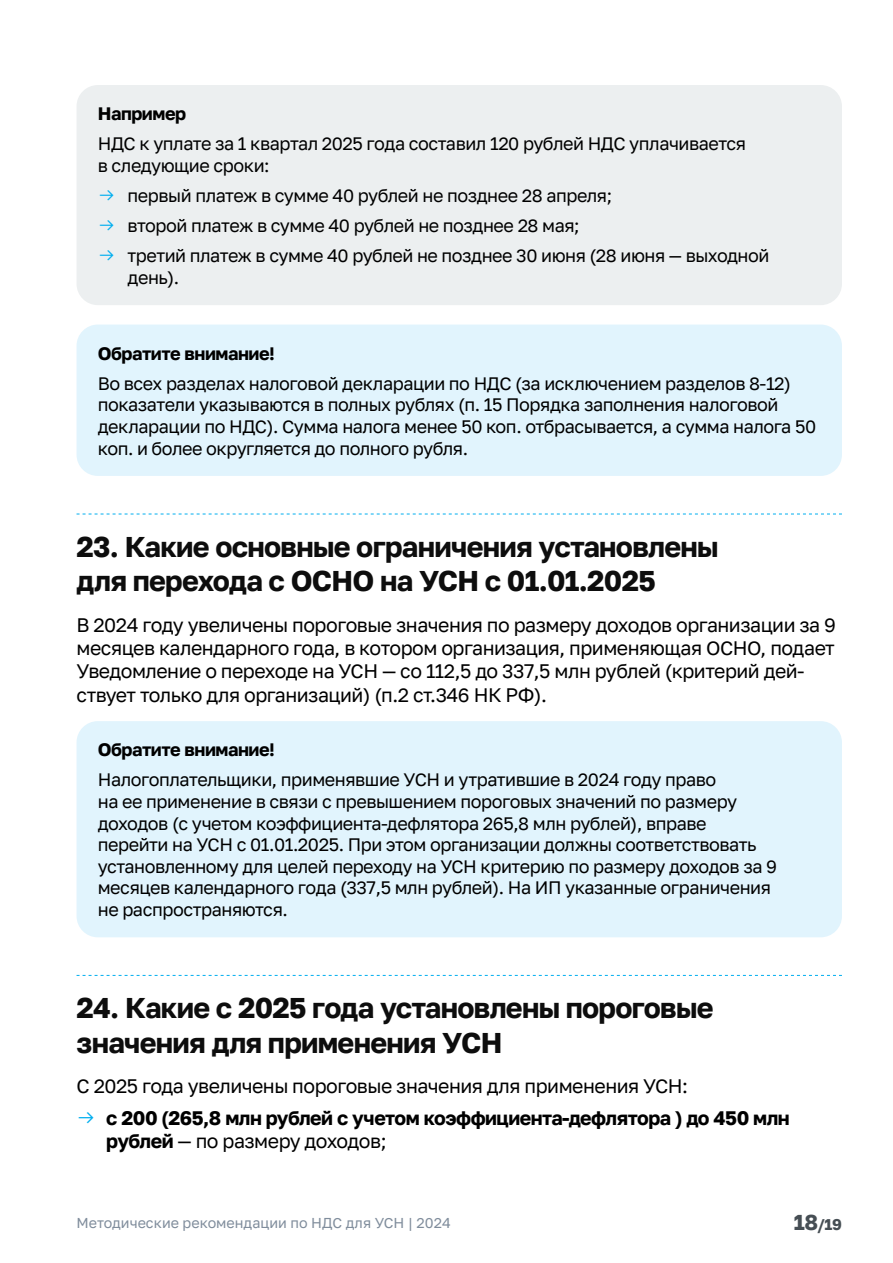
<style>
.page{position:relative;width:893px;height:1263px;background:#fff}
.page>*{position:absolute;margin:0;border:0;box-sizing:border-box;transform-origin:0 0}
.Header-1{font:700 28.5px/34.2px "Golos Text";letter-spacing:-.025em;color:#0d0d0d}
.Text{font:19.5px/23.4px "Golos Text";letter-spacing:-.025em;color:#000}
.t1{font:700 19.5px/23.4px "Golos Text";letter-spacing:-.025em;color:#000}
.QuestionText{font:18px/21.6px "Golos Text";letter-spacing:-.025em;color:#000}
.QuestionText-2{font:700 18px "Golos Text";letter-spacing:-.025em;color:#000}
.t2{font:700 15.45px "Golos Text";color:#464e54}
.t3{font:14.25px "Golos Text";color:#808d9c}
.s1{font-weight:400}
.s2{font-size:21.45px}
</style>
<div class="page">
<svg style="left:77px;top:514px;width:765px;height:1px"></svg>
<svg style="left:77px;top:975px;width:765px;height:1px"></svg>
<div style="left:77px;top:85px;width:765px;height:220px;background:#eceff0;border-radius:21px"></div>
<div style="left:77px;top:325px;width:765px;height:151px;background:#e1f4fd;border-radius:21px"></div>
<div style="left:77px;top:721px;width:765px;height:216px;background:#e1f4fd;border-radius:21px"></div>
<p class="QuestionText-2" style="left:98px;top:103px;width:90px">Например</p>
<p class="QuestionText" style="left:98px;top:133px;width:650px">НДС к уплате за 1 квартал 2025 года составил 120 рублей НДС уплачивается в следующие сроки:</p>
<p class="QuestionText" style="left:128px;top:185px;width:486px">первый платеж в сумме 40 рублей не позднее 28 апреля;</p>
<p class="QuestionText" style="left:128px;top:215px;width:454px">второй платеж в сумме 40 рублей не позднее 28 мая;</p>
<p class="QuestionText" style="left:128px;top:245px;width:643px">третий платеж в сумме 40 рублей не позднее 30 июня (28 июня — выходной день).</p>
<p class="QuestionText-2" style="left:98px;top:342px;width:179px">Обратите внимание!</p>
<p class="QuestionText" style="left:98px;top:372px;width:720px">Во всех разделах налоговой декларации по НДС (за исключением разделов 8-12) показатели указываются в полных рублях (п. 15 Порядка заполнения налоговой декларации по НДС). Сумма налога менее 50 коп. отбрасывается, а сумма налога 50 коп. и более округляется до полного рубля.</p>
<p class="Header-1" style="left:77px;top:529px;width:643px">23. Какие основные ограничения установлены для перехода с ОСНО на УСН с 01.01.2025</p>
<p class="Text" style="left:77px;top:613px;width:761px">В 2024 году увеличены пороговые значения по размеру доходов организации за 9 месяцев календарного года, в котором организация, применяющая ОСНО, подает Уведомление о переходе на УСН — со 112,5 до 337,5 млн рублей (критерий дей&shy;ствует только для организаций) (п.2 ст.346 НК РФ).</p>
<p class="QuestionText-2" style="left:98px;top:739px;width:179px">Обратите внимание!</p>
<p class="QuestionText" style="left:98px;top:769px;width:681px">Налогоплательщики, применявшие УСН и утратившие в 2024 году право<br>на ее применение в связи с превышением пороговых значений по размеру доходов (с учетом коэффициента-дефлятора 265,8 млн рублей), вправе перейти на УСН с 01.01.2025. При этом организации должны соответствовать установленному для целей переходу на УСН критерию по размеру доходов за 9 месяцев календарного года (337,5 млн рублей). На ИП указанные ограничения не распространяются.</p>
<p class="Header-1" style="left:77px;top:991px;width:638px">24. Какие с 2025 года установлены пороговые значения для применения УСН</p>
<p class="Text" style="left:77px;top:1074px;width:613px">С 2025 года увеличены пороговые значения для применения УСН:</p>
<p class="t1" style="left:106px;top:1106px;width:685px">с 200 (265,8 млн рублей с учетом коэффициента-дефлятора ) до 450 млн рублей <span class="s1">— по размеру доходов;</span></p>
<p class="t3" style="left:77px;top:1214px;width:376px">Методические рекомендации по НДС для УСН | 2024</p>
<p class="t2" style="left:794px;top:1215px;width:50px"><span class="s2">18</span>/19</p>
</div>
